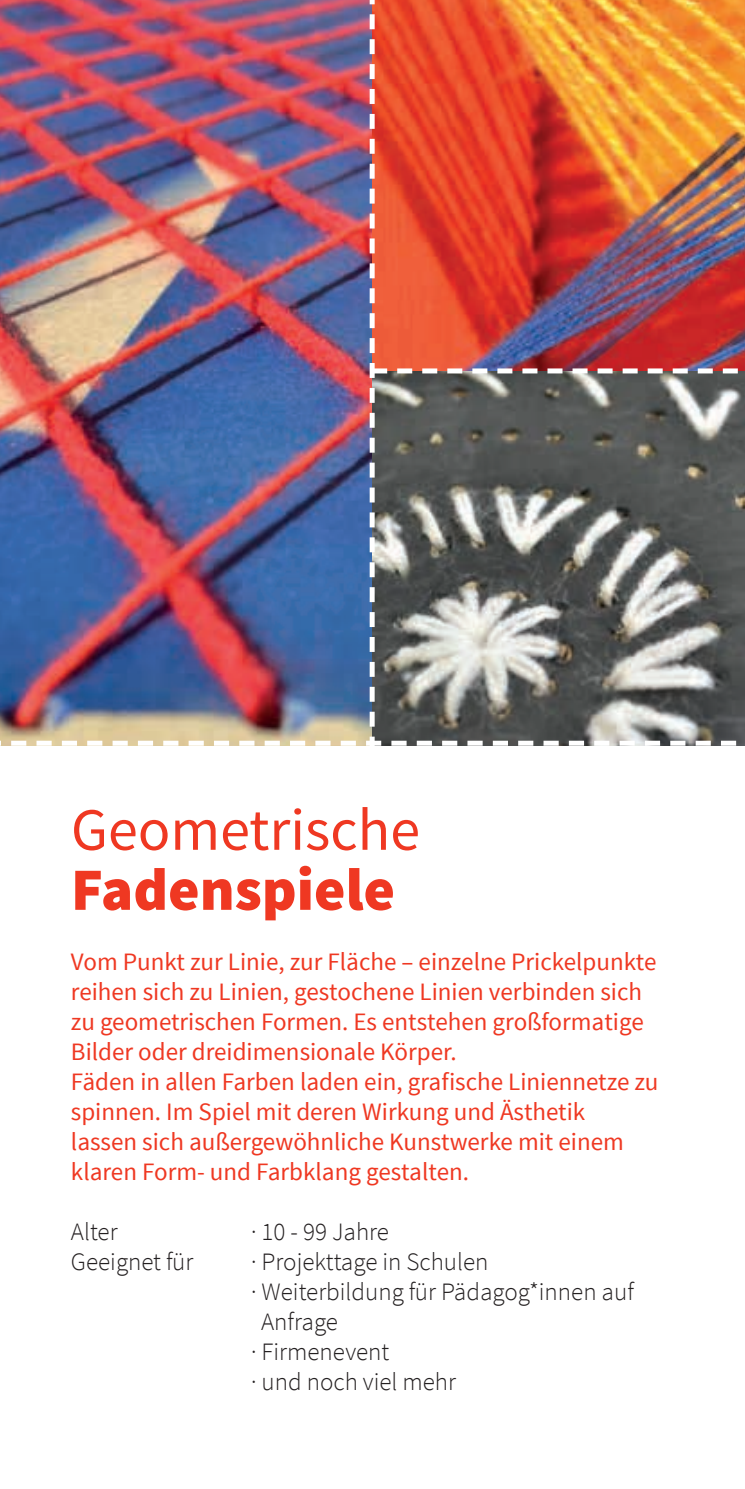
<style>
.page{position:relative;width:745px;height:1489px;background:#fff}
.page>*{position:absolute;margin:0;border:0;box-sizing:border-box;transform-origin:0 0}
.t1{font:60px "Source Sans Pro";color:#ef3822}
.t2{font:900 60px "Source Sans Pro";color:#ef3822}
.t3{font:25px/30px "Source Sans Pro";color:#ef3822}
.t4{font:300 25px "Source Sans Pro";color:#231f20}
</style>
<div class="page">
<img style="left:0;top:0;width:744px;height:746px">
<h1 class="t1" style="left:71px;top:792px;width:350px">Geometrische</h1>
<h1 class="t2" style="left:71px;top:850px;width:325px">Fadenspiele</h1>
<p class="t3" style="left:71px;top:946px;width:588px">Vom Punkt zur Linie, zur Fläche – einzelne Prickelpunkte reihen sich zu Linien, gestochene Linien verbinden sich zu geometrischen Formen. Es entstehen großformatige Bilder oder dreidimensionale Körper.<br>Fäden in allen Farben laden ein, grafische Liniennetze zu spinnen. Im Spiel mit deren Wirkung und Ästhetik<br>lassen sich außergewöhnliche Kunstwerke mit einem klaren Form- und Farbklang gestalten.</p>
<p class="t4" style="left:71px;top:1216px;width:48px">Alter</p>
<p class="t4" style="left:251px;top:1216px;width:139px">· 10 - 99 Jahre</p>
<p class="t4" style="left:71px;top:1246px;width:124px">Geeignet für</p>
<p class="t4" style="left:251px;top:1246px;width:239px">· Projekttage in Schulen</p>
<p class="t4" style="left:251px;top:1276px;width:384px">· Weiterbildung für Pädagog*innen auf</p>
<p class="t4" style="left:261px;top:1306px;width:78px">Anfrage</p>
<p class="t4" style="left:251px;top:1336px;width:140px">· Firmenevent</p>
<p class="t4" style="left:251px;top:1366px;width:206px">· und noch viel mehr</p>
</div>
